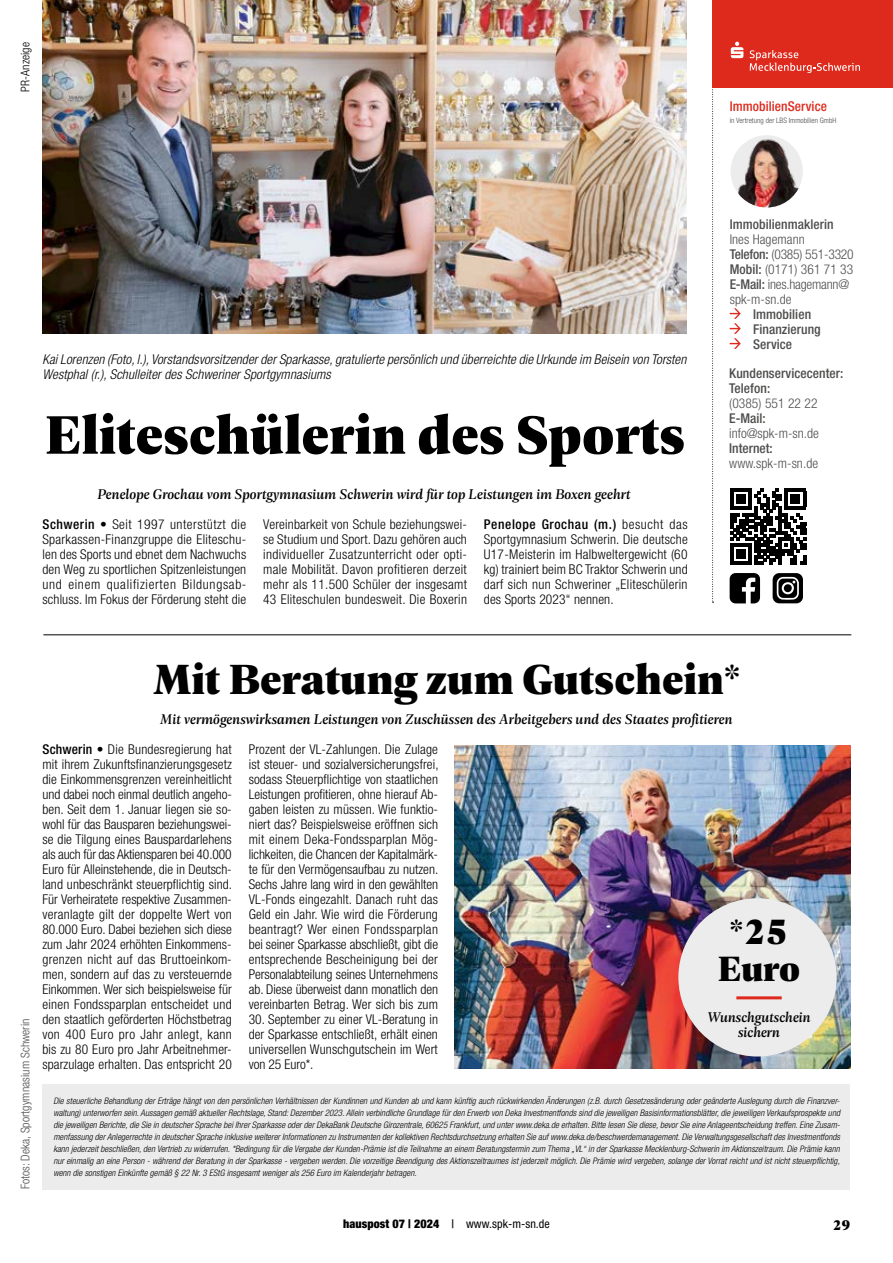
<style>
.page{position:relative;width:893px;height:1263px;background:#fff}
.page>*{position:absolute;margin:0;border:0;box-sizing:border-box;transform-origin:0 0}
.t1{font:900 57.75px "Geller Headline";letter-spacing:.005em;color:#000}
.t2{font:900 45px "Geller Headline";letter-spacing:.005em;color:#000}
.t3{font:900 37.5px/37.5px "Geller Headline";color:#000;text-align:center}
.t4{font:italic 500 15px/15px "Geller Headline";letter-spacing:.005em;color:#000;text-align:center}
.t5{font:900 15px "Geller Headline";color:#000}
.t6{font:300 condensed 13.5px/15px "Helvetica Neue LT Std";letter-spacing:.01em;color:#000;text-align:justify}
.t7{font:italic 300 condensed 13.5px/15px "Helvetica Neue LT Std";letter-spacing:.01em;color:#000}
.t8{font:300 condensed 13.5px/15px "Helvetica Neue LT Std";letter-spacing:.005em;color:#4d4d4c}
.t9{font:500 condensed 13.5px/15px "Helvetica Neue LT Std";letter-spacing:.005em;color:#4d4d4c}
.t10{font:500 condensed 13.5px "Helvetica Neue LT Std";letter-spacing:.005em;color:#de2a1d}
.t11{font:300 condensed 12px "Helvetica Neue LT Std";letter-spacing:.005em;color:#4d4d4c}
.t12{font:900 condensed 12px "Helvetica Neue LT Std";letter-spacing:.005em;color:#000}
.t13{font:300 condensed 12px "Helvetica Neue LT Std";letter-spacing:.005em;color:#000}
.t14{font:italic 300 condensed 9px/12px "Helvetica Neue LT Std";letter-spacing:.005em;color:#000;text-align:justify}
.t15{font:300 condensed 7.5px "Helvetica Neue LT Std";letter-spacing:.005em;color:#4d4d4c}
.s1{font-weight:500}
.s2{font-weight:400}
</style>
<div class="page">
<img style="left:43px;top:0;width:644px;height:334px">
<svg style="left:730px;top:308px;width:11px;height:41px"></svg>
<div style="left:730px;top:135px;width:73px;height:72px;background:#ececec;border-radius:50%"></div>
<img style="left:734px;top:135px;width:65px;height:72px">
<svg style="left:730px;top:573px;width:30px;height:30px"></svg>
<svg style="left:773px;top:573px;width:30px;height:30px"></svg>
<div style="left:784px;top:584px;width:8px;height:8px;background:#000;border-radius:50%"></div>
<svg style="left:730px;top:489px;width:76px;height:75px"></svg>
<hr style="left:730px;top:561px;width:21px;height:3px;background:#000">
<div style="left:736px;top:549px;width:9px;height:9px;background:#000"></div>
<svg style="left:712px;top:89px;width:2px;height:514px"></svg>
<hr style="left:43px;top:634px;width:808px;height:1px;background:#000">
<div style="left:712px;top:0;width:181px;height:88px;background:#de2a1d"></div>
<svg style="left:750px;top:50px;width:110px;height:23px"></svg>
<svg style="left:731px;top:42px;width:12px;height:16px"></svg>
<img style="left:454px;top:745px;width:396px;height:324px">
<div style="left:678px;top:898px;width:159px;height:158px;background:#ececec;border-radius:50%"></div>
<hr style="left:736px;top:996px;width:46px;height:3px;background:#de2a1d">
<div style="left:43px;top:1084px;width:807px;height:105px;background:#ececec"></div>
<p class="t13" style="left:18px;top:92px;width:51px;rotate:-90deg">PR-Anzeige</p>
<p class="t10" style="left:730px;top:98px;width:99px">ImmobilienService</p>
<p class="t15" style="left:730px;top:116px;width:108px">in Vertretung der LBS Immobilien GmbH</p>
<p class="t7" style="left:43px;top:352px;width:645px">Kai Lorenzen (Foto, l.), Vorstandsvorsitzender der Sparkasse, gratulierte persönlich und überreichte die Urkunde im Beisein von Torsten<br>Westphal (r.), Schulleiter des Schweriner Sportgymnasiums</p>
<h1 class="t1" style="left:45px;top:393px;width:641px">Eliteschülerin des Sports</h1>
<p class="t4" style="left:97px;top:486px;width:535px">Penelope Grochau vom Sportgymnasium Schwerin wird für top Leistungen im Boxen geehrt</p>
<p class="t6" style="left:43px;top:516px;width:205px"><span class="s1">Schwerin •</span> Seit 1997 unterstützt die Sparkassen-Finanzgruppe die Eliteschu&shy;len des Sports und ebnet dem Nachwuchs den Weg zu sportlichen Spitzenleistungen und einem qualifizierten Bildungsab&shy;schluss. Im Fokus der Förderung steht die</p>
<p class="t6" style="left:263px;top:516px;width:205px">Vereinbarkeit von Schule beziehungswei&shy;se Studium und Sport. Dazu gehören auch individueller Zusatzunterricht oder opti&shy;male Mobilität. Davon profitieren derzeit mehr als 11.500 Schüler der insgesamt 43 Eliteschulen bundesweit. Die Boxerin</p>
<p class="t6" style="left:484px;top:516px;width:205px"><span class="s1">Penelope Grochau (m.)</span> besucht das Sportgymnasium Schwerin. Die deutsche U17-Meisterin im Halbweltergewicht (60 kg) trainiert beim BC Traktor Schwerin und darf sich nun Schweriner „Eliteschülerin des Sports 2023“ nennen.</p>
<p class="t9" style="left:730px;top:216px;width:106px">Immobilienmaklerin</p>
<p class="t8" style="left:730px;top:231px;width:126px">Ines Hagemann<br><span class="s1">Telefon:</span> (0385) 551-3320<br><span class="s1">Mobil:</span> (0171) 361 71 33<br><span class="s1">E-Mail:</span> ines.hagemann@ spk-m-sn.de</p>
<p class="t9" style="left:753px;top:306px;width:69px">Immobilien<br>Finanzierung<br>Service</p>
<p class="t9" style="left:729px;top:366px;width:116px">Kundenservicecenter:<br>Telefon:</p>
<p class="t8" style="left:729px;top:396px;width:90px">(0385) 551 22 22</p>
<p class="t9" style="left:729px;top:411px;width:38px">E-Mail:</p>
<p class="t8" style="left:729px;top:426px;width:91px">info@spk-m-sn.de</p>
<p class="t9" style="left:729px;top:441px;width:45px">Internet:</p>
<p class="t8" style="left:729px;top:456px;width:90px">www.spk-m-sn.de</p>
<p class="t11" style="left:18px;top:1189px;width:172px;rotate:-90deg">Fotos: Deka, Sportgymnasium Schwerin</p>
<h2 class="t2" style="left:154px;top:647px;width:588px">Mit Beratung zum Gutschein*</h2>
<p class="t6" style="left:43px;top:741px;width:191px"><span class="s1">Schwerin •</span> Die Bundesregierung hat mit ihrem Zukunftsfinanzierungsgesetz die Einkommensgrenzen vereinheitlicht und dabei noch einmal deutlich angeho&shy;ben. Seit dem 1. Januar liegen sie so&shy;wohl für das Bausparen beziehungswei&shy;se die Tilgung eines Bauspardarlehens als auch für das Aktiensparen bei 40.000<br>Euro für Alleinstehende, die in Deutsch&shy;land unbeschränkt steuerpflichtig sind.<br>Für Verheiratete respektive Zusammen&shy;veranlagte gilt der doppelte Wert von 80.000 Euro. Dabei beziehen sich diese zum Jahr 2024 erhöhten Einkommens&shy;grenzen nicht auf das Bruttoeinkom&shy;men, sondern auf das zu versteuernde Einkommen. Wer sich beispielsweise für einen Fondssparplan entscheidet und den staatlich geförderten Höchstbetrag von 400 Euro pro Jahr anlegt, kann bis zu 80 Euro pro Jahr Arbeitnehmer&shy;sparzulage erhalten. Das entspricht 20</p>
<p class="t6" style="left:249px;top:741px;width:191px">Prozent der VL-Zahlungen. Die Zulage ist steuer- und sozialversicherungsfrei, sodass Steuerpflichtige von staatlichen Leistungen profitieren, ohne hierauf Ab&shy;gaben leisten zu müssen. Wie funktio&shy;niert das? Beispielsweise eröffnen sich mit einem Deka-Fondssparplan Mög&shy;lichkeiten, die Chancen der Kapitalmärk&shy;te für den Vermögensaufbau zu nutzen.<br>Sechs Jahre lang wird in den gewählten VL-Fonds eingezahlt. Danach ruht das Geld ein Jahr. Wie wird die Förderung beantragt? Wer einen Fondssparplan bei seiner Sparkasse abschließt, gibt die entsprechende Bescheinigung bei der Personalabteilung seines Unternehmens ab. Diese überweist dann monatlich den vereinbarten Betrag. Wer sich bis zum</p>
<p class="t4" style="left:160px;top:711px;width:574px">Mit vermögenswirksamen Leistungen von Zuschüssen des Arbeitgebers und des Staates profitieren</p>
<h3 class="t3" style="left:718px;top:911px;width:84px">*25<br>Euro</h3>
<p class="t4" style="left:707px;top:1009px;width:105px">Wunschgutschein sichern</p>
<p class="t6" style="left:249px;top:1011px;width:191px">30. September zu einer VL-Beratung in der Sparkasse entschließt, erhält einen universellen Wunschgutschein im Wert von 25 Euro*.</p>
<p class="t14" style="left:53px;top:1095px;width:788px">Die steuerliche Behandlung der Erträge hängt von den persönlichen Verhältnissen der Kundinnen und Kunden ab und kann künftig auch rückwirkenden Änderungen (z.B. durch Gesetzesänderung oder geänderte Auslegung durch die Finanzver&shy;waltung) unterworfen sein. Aussagen gemäß aktueller Rechtslage, Stand: Dezember 2023. Allein verbindliche Grundlage für den Erwerb von Deka Investmentfonds sind die jeweiligen Basisinformationsblätter, die jeweiligen Verkaufsprospekte und die jeweiligen Berichte, die Sie in deutscher Sprache bei Ihrer Sparkasse oder der DekaBank Deutsche Girozentrale, 60625 Frankfurt, und unter www.deka.de erhalten. Bitte lesen Sie diese, bevor Sie eine Anlageentscheidung treffen. Eine Zusam&shy;menfassung der Anlegerrechte in deutscher Sprache inklusive weiterer Informationen zu Instrumenten der kollektiven Rechtsdurchsetzung erhalten Sie auf www.deka.de/beschwerdemanagement. Die Verwaltungsgesellschaft des Investmentfonds kann jederzeit beschließen, den Vertrieb zu widerrufen. *Bedingung für die Vergabe der Kunden-Prämie ist die Teilnahme an einem Beratungstermin zum Thema „VL“ in der Sparkasse Mecklenburg-Schwerin im Aktionszeitraum. Die Prämie kann nur einmalig an eine Person - während der Beratung in der Sparkasse - vergeben werden. Die vorzeitige Beendigung des Aktionszeitraumes ist jederzeit möglich. Die Prämie wird vergeben, solange der Vorrat reicht und ist nicht steuerpflichtig, wenn die sonstigen Einkünfte gemäß § 22 Nr. 3 EStG insgesamt weniger als 256 Euro im Kalenderjahr betragen.</p>
<p class="t12" style="left:343px;top:1216px;width:208px">hauspost 07 | 2024 <span class="s1">|</span> <span class="s2">www.spk-m-sn.de</span></p>
<p class="t5" style="left:832px;top:1214px;width:20px">29</p>
</div>
